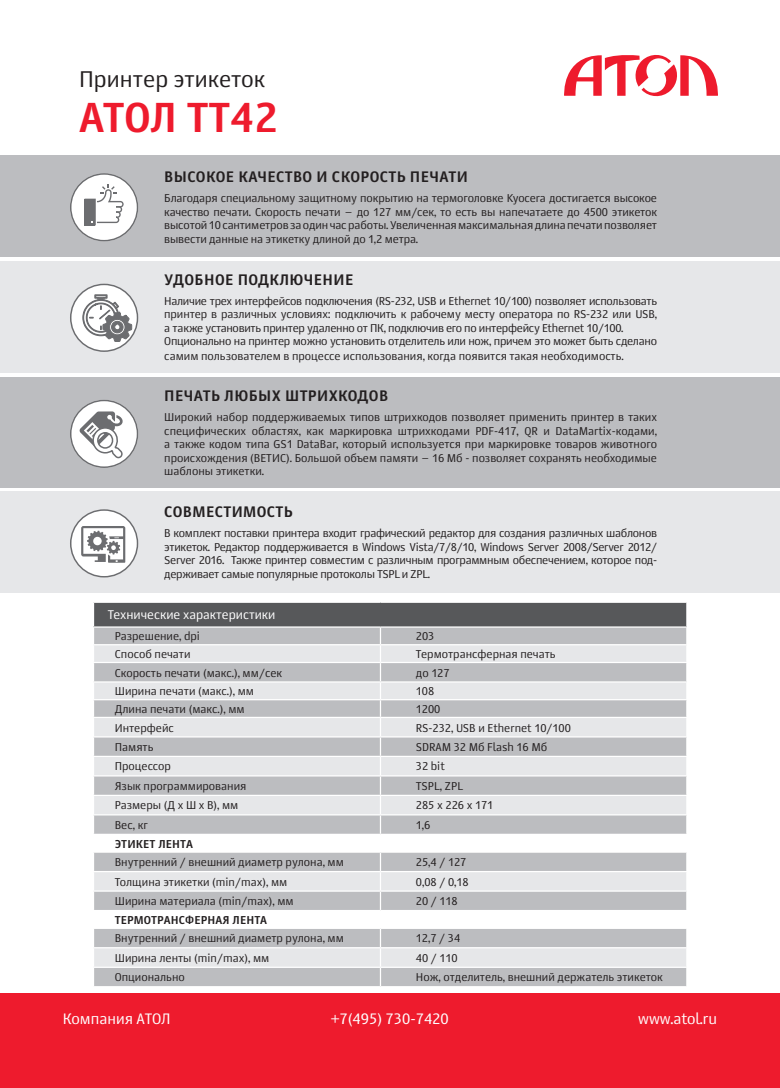
<style>
.page{position:relative;width:780px;height:1088px;background:#fff}
.page>*{position:absolute;margin:0;border:0;box-sizing:border-box;transform-origin:0 0}
.t1{font:700 41.25px "Story";letter-spacing:-.005em;color:#ee1b2d}
.t2{font:22.5px "Story";color:#231f20}
.t3{font:700 15px "Story";letter-spacing:.025em;color:#231f20}
.t4{font:15px "Story";color:#fff}
.t5{font:12.5px "Story";color:#fff}
.t6{font:11.25px/13.5px "Story";color:#231f20;text-align:justify}
.t7{font:11.25px/15px "Story";letter-spacing:-.025em;color:#231f20}
.t8{font:700 11.25px "Story";letter-spacing:.01em;color:#231f20}
</style>
<div class="page">
<div style="left:0;top:377px;width:780px;height:110px;background:#bcbdc0"></div>
<div style="left:0;top:155px;width:780px;height:101px;background:#bcbdc0"></div>
<div style="left:0;top:261px;width:780px;height:111px;background:#e6e7e9"></div>
<div style="left:0;top:492px;width:780px;height:101px;background:#e6e7e9"></div>
<svg style="left:70px;top:284px;width:68px;height:68px"></svg>
<div style="left:0;top:993px;width:780px;height:95px;background:#ee1b2d"></div>
<svg style="left:564px;top:55px;width:154px;height:42px"></svg>
<div style="left:93px;top:602px;width:593px;height:25px;background:#57585a"></div>
<div style="left:94px;top:628px;width:592px;height:358px;background:#bcbdc0"></div>
<svg style="left:94px;top:645px;width:592px;height:321px;background:#d5d6d8"></svg>
<hr style="left:93px;top:602px;width:287px;height:1px;background:#fff">
<hr style="left:380px;top:602px;width:307px;height:1px;background:#fff">
<hr style="left:93px;top:626px;width:287px;height:2px;background:#fff">
<hr style="left:380px;top:626px;width:307px;height:2px;background:#fff">
<hr style="left:93px;top:644px;width:287px;height:1px;background:#fff">
<hr style="left:380px;top:644px;width:307px;height:1px;background:#fff">
<hr style="left:93px;top:662px;width:287px;height:1px;background:#fff">
<hr style="left:380px;top:662px;width:307px;height:1px;background:#fff">
<hr style="left:93px;top:681px;width:287px;height:1px;background:#fff">
<hr style="left:380px;top:681px;width:307px;height:1px;background:#fff">
<hr style="left:93px;top:699px;width:287px;height:1px;background:#fff">
<hr style="left:380px;top:699px;width:307px;height:1px;background:#fff">
<hr style="left:93px;top:717px;width:287px;height:1px;background:#fff">
<hr style="left:380px;top:717px;width:307px;height:1px;background:#fff">
<hr style="left:93px;top:736px;width:287px;height:1px;background:#fff">
<hr style="left:380px;top:736px;width:307px;height:1px;background:#fff">
<hr style="left:93px;top:756px;width:287px;height:1px;background:#fff">
<hr style="left:380px;top:756px;width:307px;height:1px;background:#fff">
<hr style="left:93px;top:775px;width:287px;height:1px;background:#fff">
<hr style="left:93px;top:795px;width:287px;height:1px;background:#fff">
<hr style="left:380px;top:775px;width:307px;height:1px;background:#fff">
<hr style="left:380px;top:795px;width:307px;height:1px;background:#fff">
<hr style="left:93px;top:814px;width:287px;height:1px;background:#fff">
<hr style="left:380px;top:814px;width:307px;height:1px;background:#fff">
<svg style="left:380px;top:628px;width:1px;height:206px"></svg>
<hr style="left:93px;top:834px;width:287px;height:1px;background:#fff">
<hr style="left:380px;top:834px;width:307px;height:1px;background:#fff">
<hr style="left:93px;top:851px;width:287px;height:2px;background:#fff">
<hr style="left:380px;top:851px;width:307px;height:2px;background:#fff">
<hr style="left:93px;top:871px;width:287px;height:1px;background:#fff">
<hr style="left:93px;top:890px;width:287px;height:2px;background:#fff">
<hr style="left:380px;top:871px;width:307px;height:1px;background:#fff">
<svg style="left:380px;top:853px;width:1px;height:57px"></svg>
<hr style="left:380px;top:890px;width:307px;height:2px;background:#fff">
<hr style="left:380px;top:910px;width:307px;height:1px;background:#fff">
<hr style="left:380px;top:927px;width:307px;height:2px;background:#fff">
<hr style="left:380px;top:947px;width:307px;height:1px;background:#fff">
<hr style="left:93px;top:947px;width:287px;height:1px;background:#fff">
<hr style="left:93px;top:910px;width:287px;height:1px;background:#fff">
<hr style="left:93px;top:927px;width:287px;height:2px;background:#fff">
<hr style="left:93px;top:966px;width:287px;height:2px;background:#fff">
<svg style="left:93px;top:603px;width:1px;height:24px"></svg>
<hr style="left:380px;top:966px;width:307px;height:2px;background:#fff">
<svg style="left:380px;top:929px;width:1px;height:57px"></svg>
<svg style="left:686px;top:603px;width:1px;height:383px"></svg>
<div style="left:70px;top:173px;width:68px;height:68px;background:#fff;border-radius:50%"></div>
<div style="left:70px;top:173px;width:68px;height:68px;border:2px solid #6c6d70;border-radius:50%"></div>
<div style="left:70px;top:284px;width:68px;height:68px;border:2px solid #6c6d70;border-radius:50%"></div>
<div style="left:70px;top:509px;width:68px;height:68px;background:#fff;border-radius:50%"></div>
<div style="left:70px;top:509px;width:68px;height:68px;border:2px solid #6c6d70;border-radius:50%"></div>
<svg style="left:70px;top:400px;width:68px;height:68px"></svg>
<div style="left:70px;top:400px;width:68px;height:68px;border:2px solid #6c6d70;border-radius:50%"></div>
<svg style="left:79px;top:411px;width:45px;height:48px;background:#c9c9ca"></svg>
<svg style="left:85px;top:184px;width:39px;height:41px"></svg>
<svg style="left:82px;top:294px;width:50px;height:48px;background:#c1c2c3"></svg>
<svg style="left:81px;top:526px;width:44px;height:37px"></svg>
<p class="t2" style="left:79px;top:65px;width:188px">Принтер этикеток</p>
<p class="t1" style="left:79px;top:91px;width:201px">АТОЛ ТТ42</p>
<p class="t3" style="left:164px;top:167px;width:305px">ВЫСОКОЕ КАЧЕСТВО И СКОРОСТЬ ПЕЧАТИ</p>
<p class="t6" style="left:164px;top:191px;width:494px">Благодаря специальному защитному покрытию на термоголовке Kyocera достигается высокое качество печати. Скорость печати – до 127 мм/сек, то есть вы напечатаете до 4500 этикеток высотой 10 сантиметров за один час работы. Увеличенная максимальная длина печати позволяет вывести данные на этикетку длиной до 1,2 метра.</p>
<p class="t3" style="left:164px;top:270px;width:191px">УДОБНОЕ ПОДКЛЮЧЕНИЕ</p>
<p class="t6" style="left:164px;top:294px;width:494px">Наличие трех интерфейсов подключения (RS-232, USB и Ethernet 10/100) позволяет использовать принтер в различных условиях: подключить к рабочему месту оператора по RS-232 или USB, а также установить принтер удаленно от ПК, подключив его по интерфейсу Ethernet 10/100.</p>
<p class="t7" style="left:164px;top:333px;width:494px">Опционально на принтер можно установить отделитель или нож, причем это может быть сделано самим пользователем в процессе использования, когда появится такая необходимость.</p>
<p class="t3" style="left:164px;top:386px;width:225px">ПЕЧАТЬ ЛЮБЫХ ШТРИХКОДОВ</p>
<p class="t6" style="left:164px;top:410px;width:494px">Широкий набор поддерживаемых типов штрихкодов позволяет применить принтер в таких специфических областях, как маркировка штрихкодами PDF-417, QR и DataMartix-кодами, а также кодом типа GS1 DataBar, который используется при маркировке товаров животного происхождения (ВЕТИС). Большой объем памяти – 16 Мб - позволяет сохранять необходимые шаблоны этикетки.</p>
<p class="t3" style="left:164px;top:502px;width:130px">СОВМЕСТИМОСТЬ</p>
<p class="t6" style="left:164px;top:526px;width:494px">В комплект поставки принтера входит графический редактор для создания различных шаблонов этикеток. Редактор поддерживается в Windows Vista/7/8/10, Windows Server 2008/Server 2012/ Server 2016. Также принтер совместим с различным программным обеспечением, которое под&shy;держивает самые популярные протоколы TSPL и ZPL.</p>
<p class="t5" style="left:108px;top:607px;width:169px">Технические характеристики</p>
<p class="t6" style="left:115px;top:629px;width:87px">Разрешение, dpi</p>
<p class="t6" style="left:416px;top:629px;width:20px">203</p>
<p class="t6" style="left:115px;top:647px;width:77px">Способ печати</p>
<p class="t6" style="left:416px;top:647px;width:141px">Термотрансферная печать</p>
<p class="t6" style="left:115px;top:666px;width:169px">Скорость печати (макс.), мм/сек</p>
<p class="t6" style="left:416px;top:666px;width:35px">до 127</p>
<p class="t6" style="left:115px;top:684px;width:141px">Ширина печати (макс.), мм</p>
<p class="t6" style="left:416px;top:684px;width:20px">108</p>
<p class="t6" style="left:115px;top:702px;width:131px">Длина печати (макс.), мм</p>
<p class="t6" style="left:416px;top:702px;width:26px">1200</p>
<p class="t6" style="left:115px;top:720px;width:61px">Интерфейс</p>
<p class="t6" style="left:416px;top:720px;width:156px">RS-232, USB и Ethernet 10/100</p>
<p class="t6" style="left:115px;top:740px;width:40px">Память</p>
<p class="t6" style="left:416px;top:740px;width:133px">SDRAM 32 Мб Flash 16 Мб</p>
<p class="t6" style="left:115px;top:759px;width:58px">Процессор</p>
<p class="t6" style="left:416px;top:759px;width:30px">32 bit</p>
<p class="t6" style="left:115px;top:779px;width:133px">Язык программирования</p>
<p class="t6" style="left:416px;top:779px;width:48px">TSPL, ZPL</p>
<p class="t6" style="left:115px;top:798px;width:125px">Размеры (Д х Ш х В), мм</p>
<p class="t6" style="left:416px;top:798px;width:79px">285 x 226 x 171</p>
<p class="t6" style="left:115px;top:818px;width:35px">Вес, кг</p>
<p class="t6" style="left:416px;top:818px;width:16px">1,6</p>
<p class="t8" style="left:115px;top:836px;width:80px">ЭТИКЕТ ЛЕНТА</p>
<p class="t6" style="left:115px;top:855px;width:231px">Внутренний / внешний диаметр рулона, мм</p>
<p class="t6" style="left:416px;top:855px;width:52px">25,4 / 127</p>
<p class="t6" style="left:115px;top:875px;width:174px">Толщина этикетки (min/max), мм</p>
<p class="t6" style="left:416px;top:875px;width:54px">0,08 / 0,18</p>
<p class="t6" style="left:115px;top:894px;width:180px">Ширина материала (min/max), мм</p>
<p class="t6" style="left:416px;top:894px;width:43px">20 / 118</p>
<p class="t8" style="left:115px;top:912px;width:154px">ТЕРМОТРАНСФЕРНАЯ ЛЕНТА</p>
<p class="t6" style="left:115px;top:931px;width:231px">Внутренний / внешний диаметр рулона, мм</p>
<p class="t6" style="left:416px;top:931px;width:46px">12,7 / 34</p>
<p class="t6" style="left:115px;top:951px;width:156px">Ширина ленты (min/max), мм</p>
<p class="t6" style="left:416px;top:951px;width:43px">40 / 110</p>
<p class="t6" style="left:115px;top:970px;width:71px">Опционально</p>
<p class="t6" style="left:416px;top:970px;width:248px">Нож, отделитель, внешний держатель этикеток</p>
<p class="t4" style="left:63px;top:1009px;width:109px">Компания АТОЛ</p>
<p class="t4" style="left:331px;top:1009px;width:119px">+7(495) 730-7420</p>
<p class="t4" style="left:638px;top:1009px;width:80px">www.atol.ru</p>
</div>
